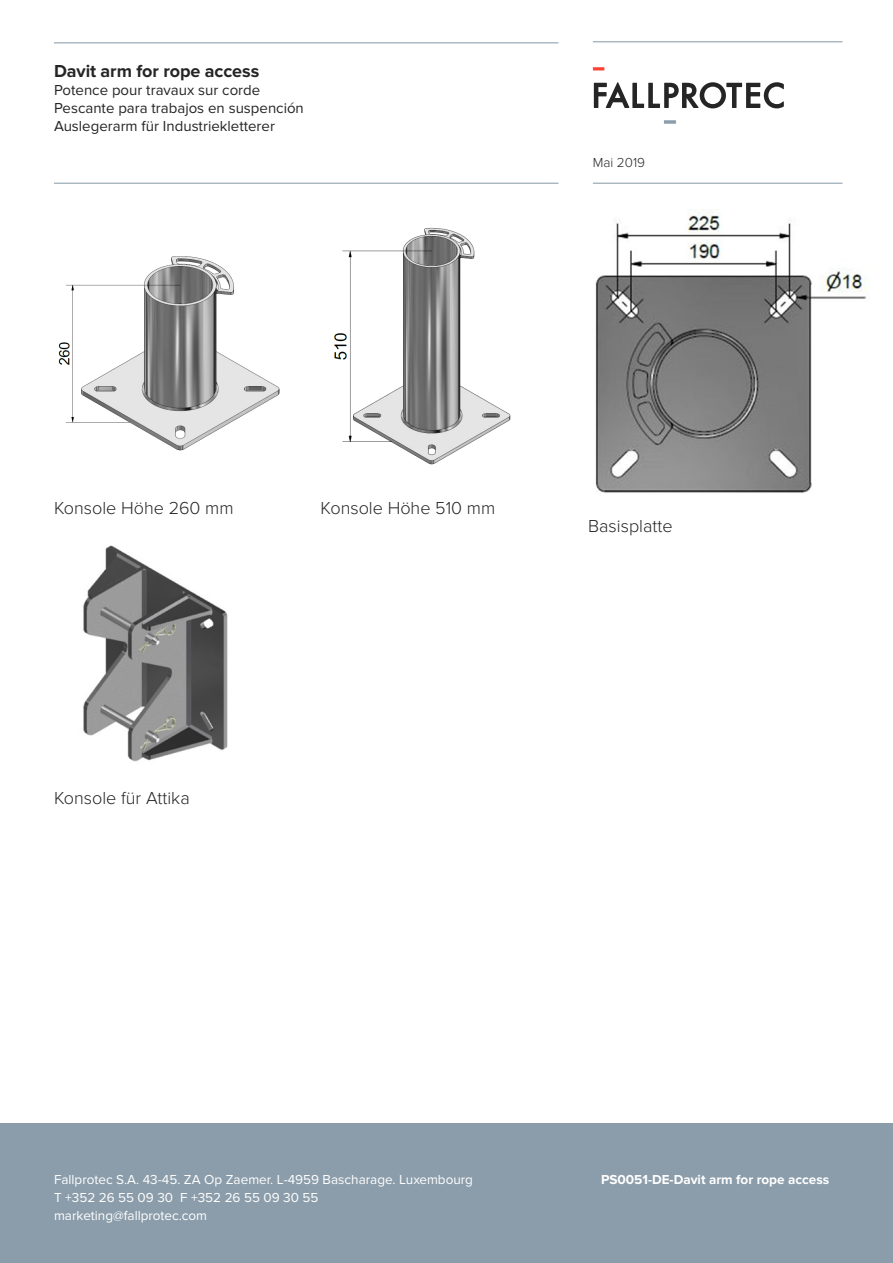
<style>
.page{position:relative;width:893px;height:1263px;background:#fff}
.page>*{position:absolute;margin:0;border:0;box-sizing:border-box;transform-origin:0 0}
.t1{font:300 18px "Proxima Nova";color:#242524}
.t2{font:700 18px "Proxima Nova";letter-spacing:-.005em;color:#242524}
.t3{font:15px "Proxima Nova";color:#242524}
.t4{font:13.5px/18px "Proxima Nova";color:#fff}
.t5{font:700 13.5px "Proxima Nova";color:#fff}
.t6{font:300 13.5px "Proxima Nova";color:#242524}
</style>
<div class="page">
<hr style="left:593px;top:41px;width:249px;height:1px;background:#8b9daa">
<hr style="left:593px;top:183px;width:249px;height:1px;background:#8b9daa">
<div style="left:0;top:1124px;width:893px;height:139px;background:#8b9daa"></div>
<svg style="left:664px;top:120px;width:12px;height:4px"></svg>
<svg style="left:594px;top:82px;width:190px;height:26px"></svg>
<svg style="left:593px;top:67px;width:11px;height:3px"></svg>
<hr style="left:54px;top:42px;width:504px;height:1px;background:#8b9daa">
<hr style="left:54px;top:183px;width:504px;height:1px;background:#8b9daa">
<img style="left:595px;top:210px;width:273px;height:283px">
<img style="left:83px;top:545px;width:145px;height:217px">
<img style="left:58px;top:256px;width:222px;height:195px">
<img style="left:334px;top:227px;width:177px;height:238px">
<p class="t2" style="left:54px;top:61px;width:207px">Davit arm for rope access</p>
<p class="t3" style="left:54px;top:82px;width:208px">Potence pour travaux sur corde</p>
<p class="t3" style="left:54px;top:100px;width:251px">Pescante para trabajos en suspención</p>
<p class="t3" style="left:54px;top:118px;width:222px">Auslegerarm für Industriekletterer</p>
<p class="t6" style="left:593px;top:154px;width:54px">Mai 2019</p>
<p class="t1" style="left:54px;top:498px;width:181px">Konsole Höhe 260 mm</p>
<p class="t1" style="left:321px;top:498px;width:176px">Konsole Höhe 510 mm</p>
<p class="t1" style="left:588px;top:516px;width:86px">Basisplatte</p>
<p class="t1" style="left:54px;top:788px;width:137px">Konsole für Attika</p>
<p class="t4" style="left:54px;top:1171px;width:421px">Fallprotec S.A. 43-45. ZA Op Zaemer. L-4959 Bascharage. Luxembourg<br>T +352 26 55 09 30 F +352 26 55 09 30 55 marketing@fallprotec.com</p>
<p class="t5" style="left:601px;top:1172px;width:230px">PS0051-DE-Davit arm for rope access</p>
</div>
